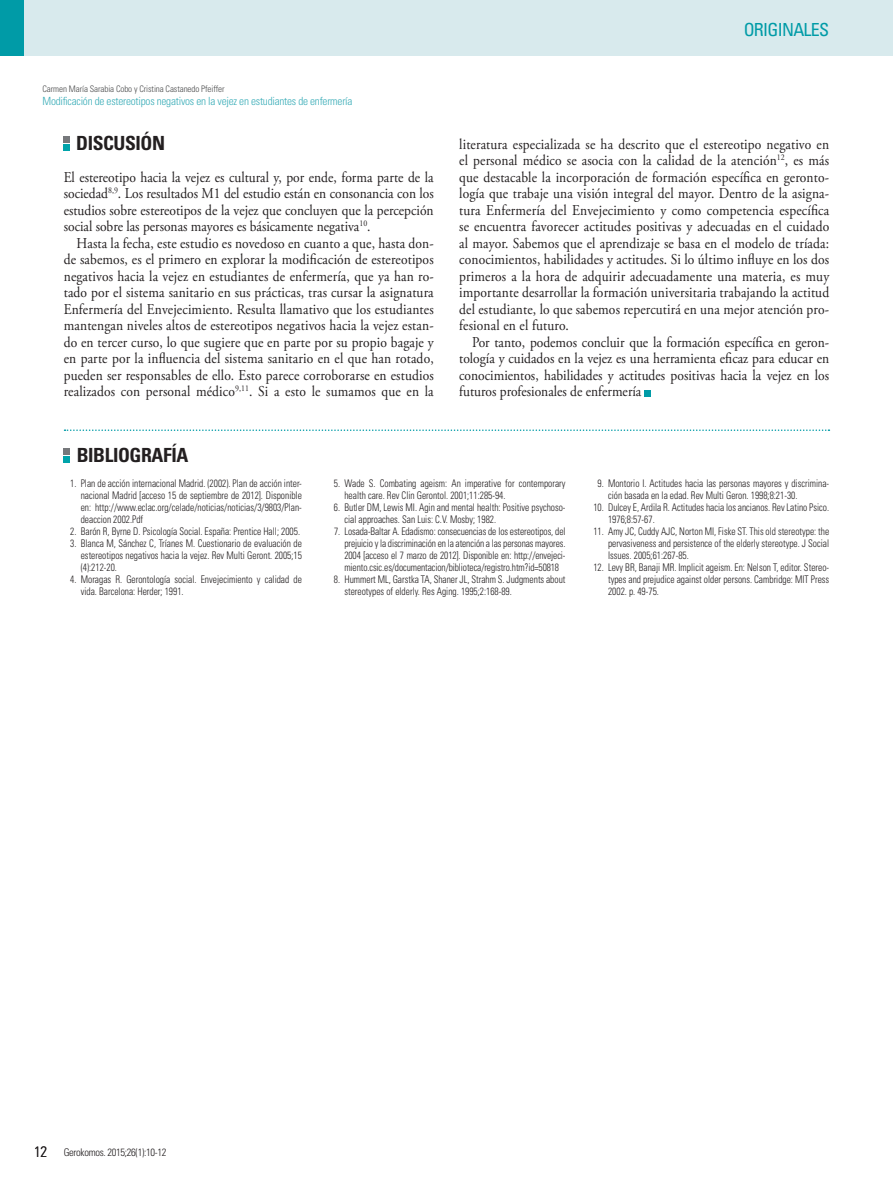
<style>
.page{position:relative;width:893px;height:1191px;background:#fff}
.page>*{position:absolute;margin:0;border:0;box-sizing:border-box;transform-origin:0 0}
.t1{font:700 condensed 19.5px "Univers LT Std";letter-spacing:-.02em;color:#231f20}
.t2{font:condensed 18px "Univers LT Std";letter-spacing:-.04em;color:#009ba7}
.t3{font:15px/16.5px "Adobe Garamond Pro";color:#231f20;text-align:justify;scale:.9 1}
.t4{font:300 condensed 11.25px "Univers LT Std";letter-spacing:-.02em;color:#3aadb8}
.t5{font:300 condensed 10.5px/12px "Univers LT Std";color:#231f20;scale:.9 1}
.t6{font:300 condensed 10.5px "Univers LT Std";letter-spacing:-.03em;color:#231f20}
.t7{font:300 condensed 9px "Univers LT Std";letter-spacing:-.01em;color:#4b4c4d}
.s1{font-size:15px}
</style>
<div class="page">
<div style="left:0;top:0;width:893px;height:55px;background:#d8eaed"></div>
<div style="left:0;top:0;width:24px;height:55px;background:#009ba7"></div>
<svg style="left:64px;top:137px;width:6px;height:13px"></svg>
<svg style="left:645px;top:390px;width:6px;height:6px"></svg>
<svg style="left:64px;top:449px;width:6px;height:13px"></svg>
<svg style="left:65px;top:429px;width:764px;height:2px"></svg>
<p class="t7" style="left:43px;top:83px;width:184px">Carmen María Sarabia Cobo y Cristina Castanedo Pfeiffer</p>
<p class="t4" style="left:43px;top:94px;width:311px">Modificación de estereotipos negativos en la vejez en estudiantes de enfermería</p>
<h1 class="t1" style="left:76px;top:131px;width:22px">DISCUSIÓN</h1>
<p class="t3" style="left:64px;top:169px;width:413px">El estereotipo hacia la vejez es cultural y, por ende, forma parte de la sociedad<sup>8,9</sup>. Los resultados M1 del estudio están en consonancia con los estudios sobre estereotipos de la vejez que concluyen que la percepción social sobre las personas mayores es básicamente negativa<sup>10</sup>.</p>
<p class="t3" style="left:64px;top:235px;width:413px;text-indent:13px">Hasta la fecha, este estudio es novedoso en cuanto a que, hasta don&shy;de sabemos, es el primero en explorar la modificación de estereotipos negativos hacia la vejez en estudiantes de enfermería, que ya han ro&shy;tado por el sistema sanitario en sus prácticas, tras cursar la asignatura Enfermería del Envejecimiento. Resulta llamativo que los estudiantes mantengan niveles altos de estereotipos negativos hacia la vejez estan&shy;do en tercer curso, lo que sugiere que en parte por su propio bagaje y en parte por la influencia del sistema sanitario en el que han rotado, pueden ser responsables de ello. Esto parece corroborarse en estudios realizados con personal médico<sup>9,11</sup>. Si a esto le sumamos que en la</p>
<h1 class="t1" style="left:77px;top:443px;width:113px">BIBLIOGRAFÍA</h1>
<p class="t2" style="left:744px;top:18px;width:87px">ORIGINALES</p>
<p class="t3" style="left:459px;top:136px;width:413px">literatura especializada se ha descrito que el estereotipo negativo en el personal médico se asocia con la calidad de la atención<sup>12</sup>, es más que destacable la incorporación de formación específica en geronto&shy;logía que trabaje una visión integral del mayor. Dentro de la asigna&shy;tura Enfermería del Envejecimiento y como competencia específica se encuentra favorecer actitudes positivas y adecuadas en el cuidado al mayor. Sabemos que el aprendizaje se basa en el modelo de tríada: conocimientos, habilidades y actitudes. Si lo último influye en los dos primeros a la hora de adquirir adecuadamente una materia, es muy importante desarrollar la formación universitaria trabajando la actitud del estudiante, lo que sabemos repercutirá en una mejor atención pro&shy;fesional en el futuro.</p>
<p class="t3" style="left:459px;top:334px;width:413px;text-indent:13px">Por tanto, podemos concluir que la formación específica en geron&shy;tología y cuidados en la vejez es una herramienta eficaz para educar en conocimientos, habilidades y actitudes positivas hacia la vejez en los futuros profesionales de enfermería</p>
<p class="t5" style="left:81px;top:477px;width:247px;text-align:justify;text-indent:-11px">1. Plan de acción internacional Madrid. (2002). Plan de acción inter&shy;nacional Madrid [acceso 15 de septiembre de 2012]. Disponible en: http://www.eclac.org/celade/noticias/noticias/3/9803/Plan&shy;deaccion 2002.Pdf</p>
<p class="t5" style="left:70px;top:525px;width:257px">2. Barón R, Byrne D. Psicología Social. España: Prentice Hall; 2005.</p>
<p class="t5" style="left:81px;top:537px;width:247px;text-align:justify;text-indent:-11px">3. Blanca M, Sánchez C, Tríanes M. Cuestionario de evaluación de estereotipos negativos hacia la vejez. Rev Multi Geront. 2005;15 (4):212-20.</p>
<p class="t5" style="left:81px;top:573px;width:247px;text-indent:-11px">4. Moragas R. Gerontología social. Envejecimiento y calidad de vida. Barcelona: Herder; 1991.</p>
<p class="t5" style="left:344px;top:477px;width:247px;text-indent:-11px">5. Wade S. Combating ageism: An imperative for contemporary health care. Rev Clin Gerontol. 2001;11:285-94.</p>
<p class="t5" style="left:344px;top:501px;width:247px;text-indent:-11px">6. Butler DM, Lewis MI. Agin and mental health: Positive psychoso&shy;cial approaches. San Luis: C.V. Mosby; 1982.</p>
<p class="t5" style="left:344px;top:525px;width:247px;text-align:justify;text-indent:-10px">7. Losada-Baltar A. Edadismo: consecuencias de los estereotipos, del prejuicio y la discriminación en la atención a las personas mayores.<br>2004 [acceso el 7 marzo de 2012]. Disponible en: http://envejeci&shy;miento.csic.es/documentacion/biblioteca/registro.htm?id=50818</p>
<p class="t5" style="left:344px;top:573px;width:247px;text-indent:-11px">8. Hummert ML, Garstka TA, Shaner JL, Strahm S. Judgments about stereotypes of elderly. Res Aging. 1995;2:168-89.</p>
<p class="t5" style="left:608px;top:477px;width:247px;text-indent:-11px">9. Montorio I. Actitudes hacia las personas mayores y discrimina&shy;ción basada en la edad. Rev Multi Geron. 1998;8:21-30.</p>
<p class="t5" style="left:608px;top:501px;width:247px;text-indent:-15px">10. Dulcey E, Ardila R. Actitudes hacia los ancianos. Rev Latino Psico.<br>1976;8:57-67.</p>
<p class="t5" style="left:608px;top:525px;width:247px;text-align:justify;text-indent:-15px">11. Amy JC, Cuddy AJC, Norton MI, Fiske ST. This old stereotype: the pervasiveness and persistence of the elderly stereotype. J Social Issues. 2005;61:267-85.</p>
<p class="t5" style="left:608px;top:561px;width:247px;text-align:justify;text-indent:-15px">12. Levy BR, Banaji MR. Implicit ageism. En: Nelson T, editor. Stereo&shy;types and prejudice against older persons. Cambridge: MIT Press 2002. p. 49-75.</p>
<p class="t6" style="left:34px;top:1145px;width:134px"><span class="s1">12</span> Gerokomos. 2015;26(1):10-12</p>
</div>
